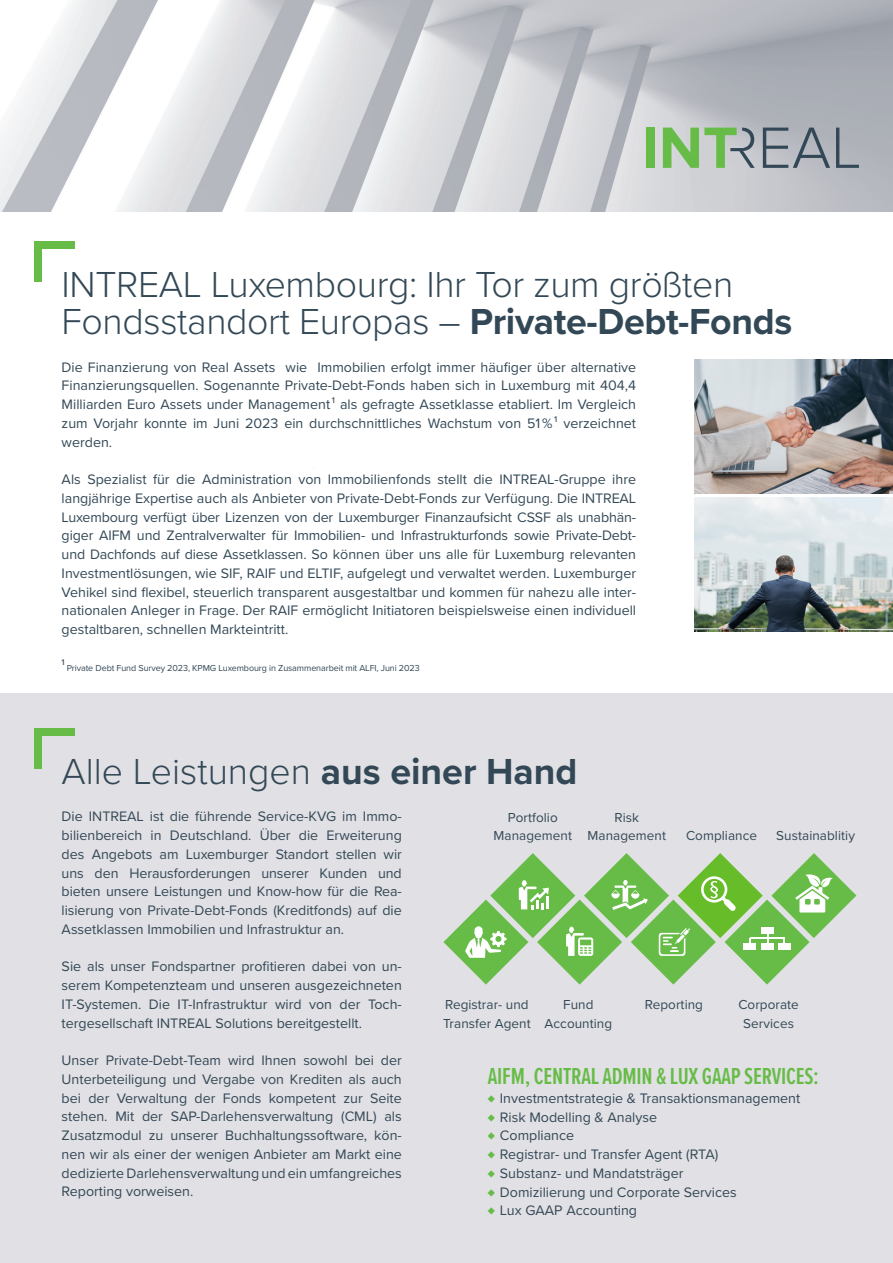
<style>
.page{position:relative;width:893px;height:1263px;background:#fff}
.page>*{position:absolute;margin:0;border:0;box-sizing:border-box;transform-origin:0 0}
.t1{font:300 37.5px/37.5px "Proxima Nova";letter-spacing:-.01em;color:#334856}
.t2{font:600 24px "Proxima Nova Ex Cn";letter-spacing:-.01em;color:#67bc48}
.B_Copy{font:14.25px/18.8px "Proxima Nova";color:#334856;text-align:justify}
.B_Copy-2{font:13.5px/18.8px "Proxima Nova";letter-spacing:.005em;color:#334856;text-align:center}
.t3{font:9px "Proxima Nova";letter-spacing:-.01em;color:#334856}
.s1{font-weight:700}
.s2{font-size:14.25px}
.s3{font-weight:700;color:#67bc48}
</style>
<div class="page">
<img style="left:694px;top:498px;width:199px;height:134px">
<img style="left:694px;top:359px;width:199px;height:134px">
<div style="left:0;top:693px;width:893px;height:570px;background:#e1e0e4"></div>
<div style="left:34px;top:728px;width:8px;height:41px;background:#67bc48"></div>
<div style="left:34px;top:728px;width:40px;height:8px;background:#67bc48"></div>
<div style="left:34px;top:241px;width:8px;height:40px;background:#67bc48"></div>
<div style="left:34px;top:241px;width:40px;height:8px;background:#67bc48"></div>
<img style="left:0;top:0;width:893px;height:212px">
<div style="left:646px;top:128px;width:9px;height:40px;background:#67bc48"></div>
<svg style="left:763px;top:128px;width:67px;height:40px;background:#959ca5"></svg>
<svg style="left:836px;top:128px;width:23px;height:40px"></svg>
<svg style="left:663px;top:128px;width:92px;height:40px;background:#9bbe93"></svg>
<svg style="left:443px;top:853px;width:413px;height:131px"></svg>
<p class="t1" style="left:62px;top:263px;width:732px">INTREAL Luxembourg: Ihr Tor zum größten<br>Fondsstandort Europas – <span class="s1">Private-Debt-Fonds</span></p>
<p class="B_Copy" style="left:62px;top:357px;width:576px">Die Finanzierung von Real Assets wie Immobilien erfolgt immer häufiger über alternative Finanzierungsquellen. Sogenannte Private-Debt-Fonds haben sich in Luxemburg mit 404,4<br>Milliarden Euro Assets under Management ¹ als gefragte Assetklasse etabliert. Im Vergleich zum Vorjahr konnte im Juni 2023 ein durchschnittliches Wachstum von 51 % ¹ verzeichnet werden.</p>
<p class="B_Copy" style="left:62px;top:469px;width:576px">Als Spezialist für die Administration von Immobilienfonds stellt die INTREAL-Gruppe ihre langjährige Expertise auch als Anbieter von Private-Debt-Fonds zur Verfügung. Die INTREAL Luxembourg verfügt über Lizenzen von der Luxemburger Finanzaufsicht CSSF als unabhän&shy;giger AIFM und Zentralverwalter für Immobilien- und Infrastrukturfonds sowie Private-Debt&shy;und Dachfonds auf diese Assetklassen. So können über uns alle für Luxemburg relevanten Investmentlösungen, wie SIF, RAIF und ELTIF, aufgelegt und verwaltet werden. Luxemburger Vehikel sind flexibel, steuerlich transparent ausgestaltbar und kommen für nahezu alle inter&shy;nationalen Anleger in Frage. Der RAIF ermöglicht Initiatoren beispielsweise einen individuell gestaltbaren, schnellen Markteintritt.</p>
<p class="t3" style="left:62px;top:662px;width:360px"><span class="s2">¹</span> Private Debt Fund Survey 2023, KPMG Luxembourg in Zusammenarbeit mit ALFI, Juni 2023</p>
<p class="t1" style="left:62px;top:751px;width:517px">Alle Leistungen <span class="s1">aus einer Hand</span></p>
<p class="B_Copy" style="left:62px;top:806px;width:342px">Die INTREAL ist die führende Service-KVG im Immo&shy;bilienbereich in Deutschland. Über die Erweiterung des Angebots am Luxemburger Standort stellen wir uns den Herausforderungen unserer Kunden und bieten unsere Leistungen und Know-how für die Rea&shy;lisierung von Private-Debt-Fonds (Kreditfonds) auf die Assetklassen Immobilien und Infrastruktur an.</p>
<p class="B_Copy" style="left:62px;top:956px;width:342px">Sie als unser Fondspartner profitieren dabei von un&shy;serem Kompetenzteam und unseren ausgezeichneten IT-Systemen. Die IT-Infrastruktur wird von der Toch&shy;tergesellschaft INTREAL Solutions bereitgestellt.</p>
<p class="B_Copy" style="left:62px;top:1050px;width:342px">Unser Private-Debt-Team wird Ihnen sowohl bei der Unterbeteiligung und Vergabe von Krediten als auch bei der Verwaltung der Fonds kompetent zur Seite stehen. Mit der SAP-Darlehensverwaltung (CML) als Zusatzmodul zu unserer Buchhaltungssoftware, kön&shy;nen wir als einer der wenigen Anbieter am Markt eine dedizierte Darlehensverwaltung und ein umfangreiches Reporting vorweisen.</p>
<p class="B_Copy-2" style="left:494px;top:807px;width:80px">Portfolio<br>Management</p>
<p class="B_Copy-2" style="left:588px;top:807px;width:80px">Risk<br>Management</p>
<p class="B_Copy-2" style="left:686px;top:826px;width:73px">Compliance</p>
<p class="B_Copy-2" style="left:776px;top:826px;width:80px">Sustainablitiy</p>
<p class="B_Copy-2" style="left:738px;top:995px;width:62px">Corporate<br>Services</p>
<p class="B_Copy-2" style="left:443px;top:995px;width:89px;text-align:left">Registrar- und<br>Transfer Agent</p>
<p class="t2" style="left:488px;top:1059px;width:333px">AIFM, CENTRAL ADMIN &amp; LUX GAAP SERVICES:</p>
<p class="B_Copy" style="left:488px;top:1088px;width:314px"><span class="s3">♦</span> Investmentstrategie &amp; Transaktionsmanagement</p>
<p class="B_Copy" style="left:488px;top:1107px;width:171px"><span class="s3">♦</span> Risk Modelling &amp; Analyse</p>
<p class="B_Copy" style="left:488px;top:1126px;width:88px"><span class="s3">♦</span> Compliance</p>
<p class="B_Copy" style="left:488px;top:1144px;width:232px"><span class="s3">♦</span> Registrar- und Transfer Agent (RTA)</p>
<p class="B_Copy" style="left:488px;top:1163px;width:197px"><span class="s3">♦</span> Substanz- und Mandatsträger</p>
<p class="B_Copy" style="left:488px;top:1182px;width:250px"><span class="s3">♦</span> Domizilierung und Corporate Services</p>
<p class="B_Copy" style="left:488px;top:1201px;width:151px"><span class="s3">♦</span> Lux GAAP Accounting</p>
<p class="B_Copy-2" style="left:545px;top:995px;width:69px">Fund<br>Accounting</p>
<p class="B_Copy-2" style="left:645px;top:995px;width:60px">Reporting</p>
</div>
